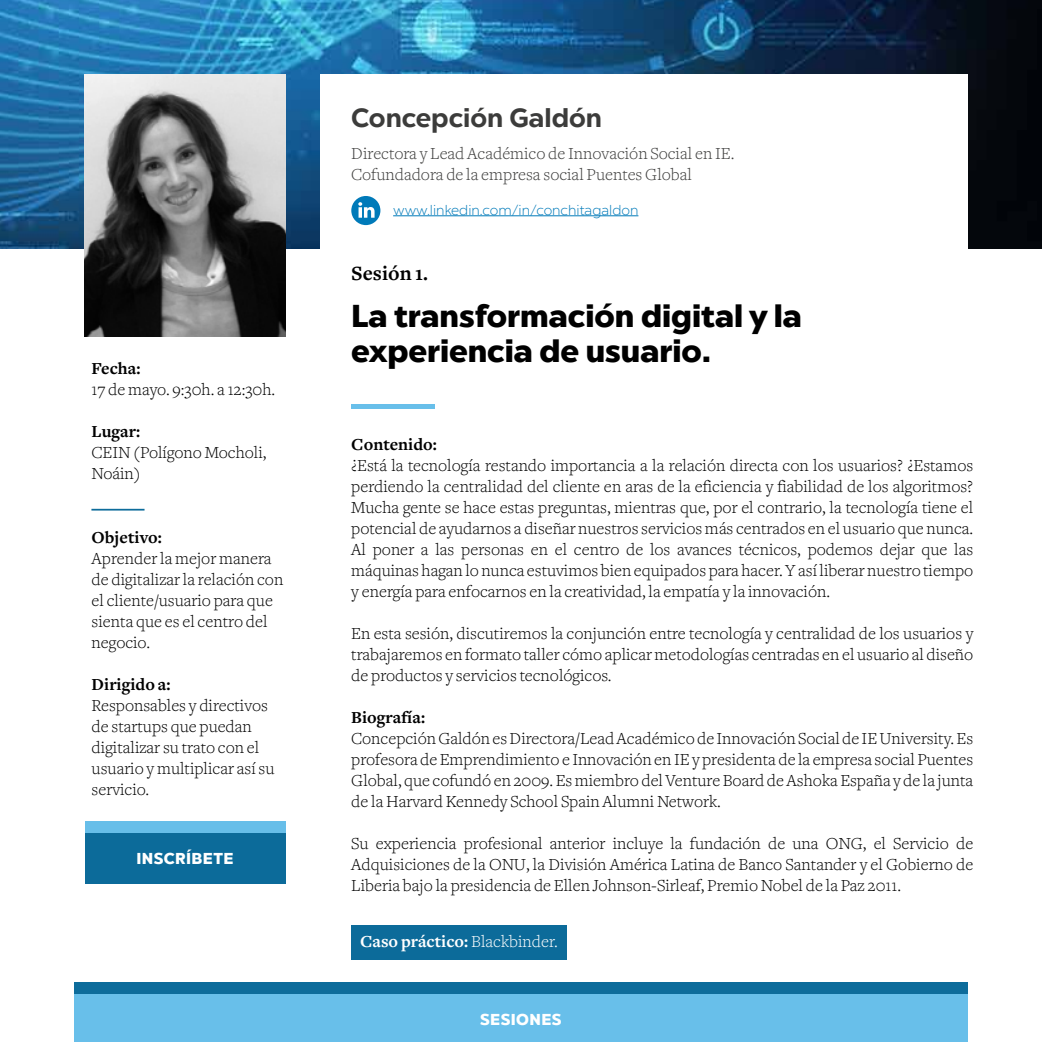
<style>
.page{position:relative;width:1042px;height:1042px;background:#fff}
.page>*{position:absolute;margin:0;border:0;box-sizing:border-box;transform-origin:0 0}
.t1{font:900 31.5px/35px "Chronica Pro";color:#000}
.t2{font:700 26.25px "Chronica Pro";color:#3c3c3b}
.t3{font:700 21px "Freight Text";color:#000}
.t4{font:300 17.5px/21px "Freight Text";color:#000;text-align:justify}
.t5{font:300 17.5px/21px "Freight Text";color:#3c3c3b}
.t6{font:700 17.5px "Freight Text";color:#000}
.t7{font:700 17.5px "Freight Text";color:#fff}
.t8{font:900 15.75px "Chronica Pro";letter-spacing:.025em;color:#fff}
.t9{font:300 14px "Chronica Pro";color:#007ab9}
.s1{font-weight:300}
</style>
<div class="page">
<div style="left:351px;top:925px;width:216px;height:34px;background:#0c6b9a"></div>
<img style="left:0;top:0;width:1042px;height:249px">
<div style="left:320px;top:74px;width:647px;height:182px;background:#fff"></div>
<div style="left:74px;top:990px;width:893px;height:52px;background:#68bfea"></div>
<div style="left:74px;top:982px;width:893px;height:12px;background:#0d6c9b"></div>
<hr style="left:351px;top:404px;width:84px;height:4px;background:#68bfea">
<hr style="left:91px;top:509px;width:53px;height:1px;background:#0d6c9b">
<svg style="left:351px;top:196px;width:29px;height:29px"></svg>
<hr style="left:393px;top:215px;width:245px;height:1px;background:#007ab9">
<img style="left:85px;top:74px;width:200px;height:263px">
<div style="left:85px;top:832px;width:200px;height:52px;background:#0c6b9a"></div>
<div style="left:85px;top:821px;width:200px;height:12px;background:#67bee9"></div>
<p class="t6" style="left:92px;top:359px;width:50px">Fecha:</p>
<p class="t4" style="left:92px;top:379px;width:185px">17 de mayo. 9:30h. a 12:30h.</p>
<p class="t6" style="left:92px;top:422px;width:50px">Lugar:</p>
<p class="t4" style="left:92px;top:442px;width:176px">CEIN (Polígono Mocholi,<br>Noáin)</p>
<p class="t6" style="left:92px;top:527px;width:72px">Objetivo:</p>
<p class="t4" style="left:92px;top:547px;width:193px;text-align:left">Aprender la mejor manera de digitalizar la relación con el cliente/usuario para que sienta que es el centro del negocio.</p>
<p class="t6" style="left:92px;top:674px;width:80px">Dirigido a:</p>
<p class="t4" style="left:92px;top:694px;width:184px;text-align:left">Responsables y directivos de startups que puedan digitalizar su trato con el usuario y multiplicar así su servicio.</p>
<p class="t8" style="left:136px;top:848px;width:99px">INSCRÍBETE</p>
<h2 class="t2" style="left:351px;top:102px;width:252px">Concepción Galdón</h2>
<p class="t5" style="left:351px;top:143px;width:385px">Directora y Lead Académico de Innovación Social en IE.<br>Cofundadora de la empresa social Puentes Global</p>
<p class="t9" style="left:393px;top:202px;width:247px">www.linkedin.com/in/conchitagaldon</p>
<p class="t3" style="left:351px;top:261px;width:78px">Sesión 1.</p>
<h1 class="t1" style="left:351px;top:299px;width:452px">La transformación digital y la experiencia de usuario.</h1>
<p class="t6" style="left:351px;top:435px;width:87px">Contenido:</p>
<p class="t4" style="left:351px;top:455px;width:623px">¿Está la tecnología restando importancia a la relación directa con los usuarios? ¿Estamos perdiendo la centralidad del cliente en aras de la eficiencia y fiabilidad de los algoritmos?<br>Mucha gente se hace estas preguntas, mientras que, por el contrario, la tecnología tiene el potencial de ayudarnos a diseñar nuestros servicios más centrados en el usuario que nunca.<br>Al poner a las personas en el centro de los avances técnicos, podemos dejar que las máquinas hagan lo nunca estuvimos bien equipados para hacer. Y así liberar nuestro tiempo y energía para enfocarnos en la creatividad, la empatía y la innovación.</p>
<p class="t4" style="left:351px;top:623px;width:624px">En esta sesión, discutiremos la conjunción entre tecnología y centralidad de los usuarios y trabajaremos en formato taller cómo aplicar metodologías centradas en el usuario al diseño de productos y servicios tecnológicos.</p>
<p class="t6" style="left:351px;top:708px;width:75px">Biografía:</p>
<p class="t4" style="left:351px;top:728px;width:623px">Concepción Galdón es Directora/Lead Académico de Innovación Social de IE University. Es profesora de Emprendimiento e Innovación en IE y presidenta de la empresa social Puentes Global, que cofundó en 2009. Es miembro del Venture Board de Ashoka España y de la junta de la Harvard Kennedy School Spain Alumni Network.</p>
<p class="t4" style="left:351px;top:833px;width:623px">Su experiencia profesional anterior incluye la fundación de una ONG, el Servicio de Adquisiciones de la ONU, la División América Latina de Banco Santander y el Gobierno de Liberia bajo la presidencia de Ellen Johnson-Sirleaf, Premio Nobel de la Paz 2011.</p>
<p class="t7" style="left:360px;top:932px;width:199px">Caso práctico: <span class="s1">Blackbinder.</span></p>
<p class="t8" style="left:480px;top:1009px;width:83px">SESIONES</p>
</div>
